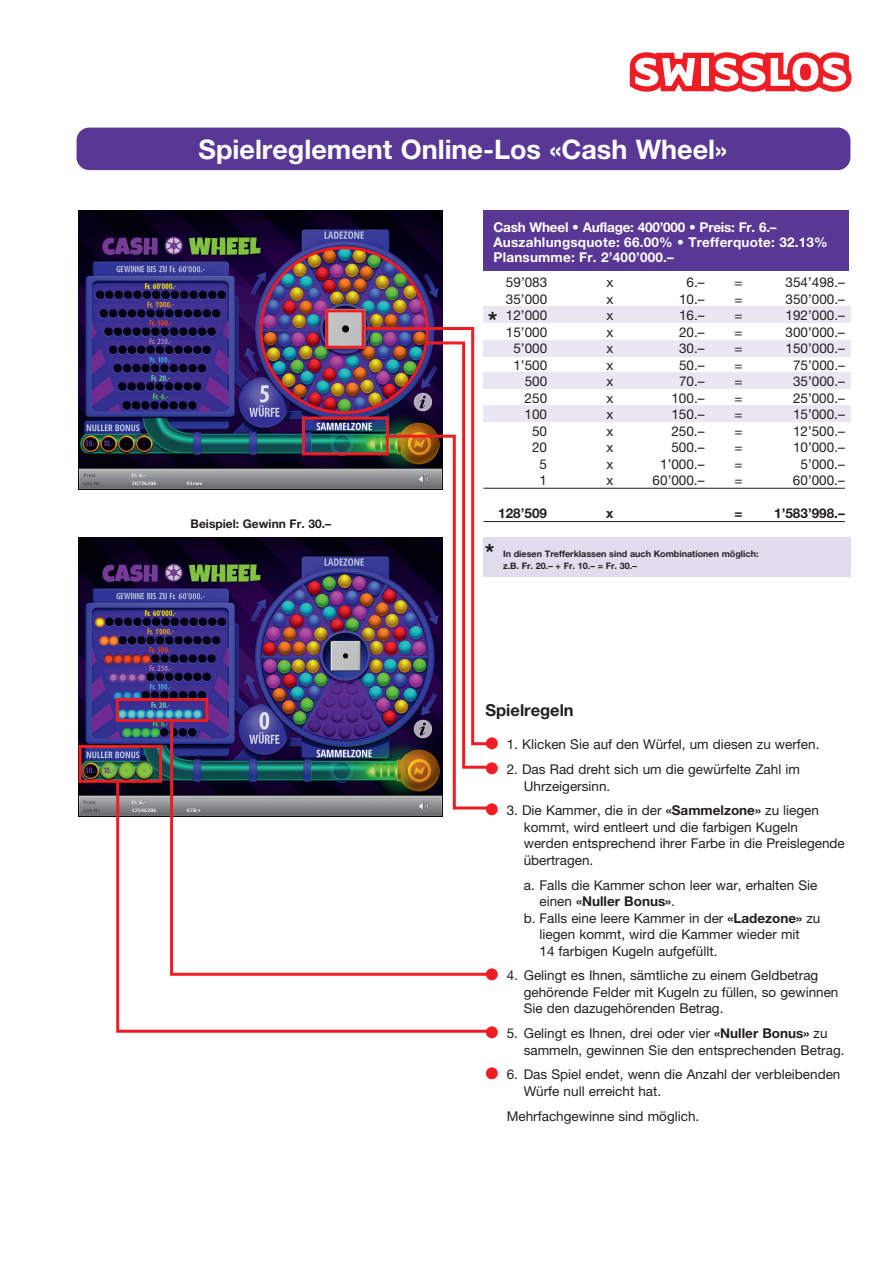
<style>
.page{position:relative;width:893px;height:1263px;background:#fff}
.page>*{position:absolute;margin:0;border:0;box-sizing:border-box;transform-origin:0 0}
.t1{font:700 27px "Helvetica Neue CE";color:#fff}
.t2{font:700 24px "Helvetica Neue CE";color:#231f20}
.t3{font:700 16.5px "Helvetica Neue CE";color:#231f20}
.t4{font:13.5px/16.5px "Helvetica Neue CE";color:#231f20}
.t5{font:700 13.5px/15px "Helvetica Neue CE";letter-spacing:.015em;color:#fff}
.t6{font:700 13.5px "Helvetica Neue CE";color:#231f20}
.t7{font:700 12px "Helvetica Neue CE";color:#231f20}
.t8{font:700 9px/12px "Helvetica Neue CE";color:#231f20}
.s1{color:#ee1d23}
.s2{font-weight:700}
.s3{font-weight:400}
</style>
<div class="page">
<img style="left:78px;top:210px;width:364px;height:279px">
<div style="left:77px;top:128px;width:773px;height:42px;background:#593795;border-radius:13px"></div>
<svg style="left:630px;top:52px;width:222px;height:40px"></svg>
<div style="left:483px;top:537px;width:367px;height:39px;background:#e2ddee"></div>
<img style="left:78px;top:538px;width:282px;height:279px">
<div style="left:325px;top:309px;width:40px;height:40px;border:3px solid #ee1d23"></div>
<div style="left:116px;top:698px;width:92px;height:24px;border:3px solid #ee1d23"></div>
<div style="left:79px;top:745px;width:83px;height:38px;border:3px solid #ee1d23"></div>
<svg style="left:115px;top:779px;width:378px;height:254px"></svg>
<svg style="left:169px;top:719px;width:324px;height:258px"></svg>
<img style="left:360px;top:325px;width:115px;height:422px">
<div style="left:302px;top:417px;width:87px;height:38px;border:3px solid #ee1d23"></div>
<img style="left:385px;top:340px;width:113px;height:471px">
<div style="left:483px;top:307px;width:367px;height:16px;background:#ebe7f2"></div>
<div style="left:483px;top:341px;width:368px;height:16px;background:#ebe7f2"></div>
<div style="left:483px;top:372px;width:367px;height:16px;background:#ebe7f2"></div>
<div style="left:483px;top:405px;width:368px;height:17px;background:#ebe7f2"></div>
<hr style="left:483px;top:488px;width:362px;height:1px;background:#231f20">
<hr style="left:483px;top:521px;width:362px;height:1px;background:#231f20">
<div style="left:483px;top:210px;width:366px;height:61px;background:#593795"></div>
<h1 class="t1" style="left:199px;top:133px;width:530px">Spielreglement Online-Los «Cash Wheel»</h1>
<p class="t7" style="left:191px;top:517px;width:142px">Beispiel: Gewinn Fr. 30.–</p>
<p class="t5" style="left:493px;top:220px;width:336px">Cash Wheel • Auflage: 400’000 • Preis: Fr. 6.–<br>Auszahlungsquote: 66.00% • Trefferquote: 32.13%<br>Plansumme: Fr. 2’400’000.–</p>
<p class="t4" style="left:506px;top:274px;width:43px">59’083</p>
<p class="t4" style="left:606px;top:274px;width:8px">x</p>
<p class="t4" style="left:687px;top:274px;width:20px">6.–</p>
<p class="t4" style="left:735px;top:274px;width:10px">=</p>
<p class="t4" style="left:786px;top:274px;width:61px">354’498.–</p>
<p class="t4" style="left:506px;top:291px;width:43px">35’000</p>
<p class="t4" style="left:606px;top:291px;width:8px">x</p>
<p class="t4" style="left:679px;top:291px;width:27px">10.–</p>
<p class="t4" style="left:734px;top:291px;width:10px">=</p>
<p class="t4" style="left:786px;top:291px;width:61px">350’000.–</p>
<p class="t4" style="left:506px;top:307px;width:43px">12’000</p>
<p class="t4" style="left:606px;top:307px;width:8px">x</p>
<p class="t4" style="left:679px;top:307px;width:27px">16.–</p>
<p class="t4" style="left:734px;top:307px;width:10px">=</p>
<p class="t4" style="left:786px;top:307px;width:61px">192’000.–</p>
<p class="t4" style="left:506px;top:324px;width:43px">15’000</p>
<p class="t4" style="left:606px;top:324px;width:8px">x</p>
<p class="t4" style="left:679px;top:324px;width:27px">20.–</p>
<p class="t4" style="left:734px;top:324px;width:10px">=</p>
<p class="t4" style="left:786px;top:324px;width:61px">300’000.–</p>
<p class="t4" style="left:513px;top:340px;width:35px">5’000</p>
<p class="t4" style="left:606px;top:340px;width:8px">x</p>
<p class="t4" style="left:679px;top:340px;width:27px">30.–</p>
<p class="t4" style="left:734px;top:340px;width:10px">=</p>
<p class="t4" style="left:786px;top:340px;width:61px">150’000.–</p>
<p class="t4" style="left:513px;top:357px;width:35px">1’500</p>
<p class="t4" style="left:606px;top:357px;width:8px">x</p>
<p class="t4" style="left:679px;top:357px;width:27px">50.–</p>
<p class="t4" style="left:734px;top:357px;width:10px">=</p>
<p class="t4" style="left:793px;top:357px;width:53px">75’000.–</p>
<p class="t4" style="left:525px;top:373px;width:24px">500</p>
<p class="t4" style="left:606px;top:373px;width:8px">x</p>
<p class="t4" style="left:679px;top:373px;width:27px">70.–</p>
<p class="t4" style="left:734px;top:373px;width:10px">=</p>
<p class="t4" style="left:793px;top:373px;width:53px">35’000.–</p>
<p class="t4" style="left:525px;top:390px;width:24px">250</p>
<p class="t4" style="left:606px;top:390px;width:8px">x</p>
<p class="t4" style="left:671px;top:390px;width:35px">100.–</p>
<p class="t4" style="left:734px;top:390px;width:10px">=</p>
<p class="t4" style="left:793px;top:390px;width:53px">25’000.–</p>
<p class="t4" style="left:525px;top:406px;width:24px">100</p>
<p class="t4" style="left:606px;top:406px;width:8px">x</p>
<p class="t4" style="left:671px;top:406px;width:35px">150.–</p>
<p class="t4" style="left:734px;top:406px;width:10px">=</p>
<p class="t4" style="left:793px;top:406px;width:53px">15’000.–</p>
<p class="t4" style="left:532px;top:423px;width:17px">50</p>
<p class="t4" style="left:606px;top:423px;width:8px">x</p>
<p class="t4" style="left:671px;top:423px;width:35px">250.–</p>
<p class="t4" style="left:734px;top:423px;width:10px">=</p>
<p class="t4" style="left:793px;top:423px;width:53px">12’500.–</p>
<p class="t4" style="left:532px;top:439px;width:17px">20</p>
<p class="t4" style="left:606px;top:439px;width:8px">x</p>
<p class="t4" style="left:671px;top:439px;width:35px">500.–</p>
<p class="t4" style="left:734px;top:439px;width:10px">=</p>
<p class="t4" style="left:793px;top:439px;width:53px">10’000.–</p>
<p class="t4" style="left:540px;top:456px;width:9px">5</p>
<p class="t4" style="left:606px;top:456px;width:8px">x</p>
<p class="t4" style="left:660px;top:456px;width:46px">1’000.–</p>
<p class="t4" style="left:734px;top:456px;width:10px">=</p>
<p class="t4" style="left:800px;top:456px;width:46px">5’000.–</p>
<p class="t4" style="left:540px;top:472px;width:9px">1</p>
<p class="t4" style="left:606px;top:472px;width:8px">x</p>
<p class="t4" style="left:653px;top:472px;width:53px">60’000.–</p>
<p class="t4" style="left:734px;top:472px;width:10px">=</p>
<p class="t4" style="left:793px;top:472px;width:53px">60’000.–</p>
<p class="t6" style="left:498px;top:505px;width:50px">128’509</p>
<p class="t6" style="left:606px;top:505px;width:9px">x</p>
<p class="t6" style="left:734px;top:505px;width:10px">=</p>
<p class="t6" style="left:774px;top:505px;width:72px">1’583’998.–</p>
<h2 class="t2" style="left:488px;top:306px;width:11px">*</h2>
<h2 class="t2" style="left:485px;top:538px;width:11px">*</h2>
<p class="t8" style="left:503px;top:548px;width:257px">In diesen Trefferklassen sind auch Kombinationen möglich: z.B. Fr. 20.– + Fr. 10.– = Fr. 30.–</p>
<p class="t3" style="left:485px;top:700px;width:90px">Spielregeln</p>
<p class="t4" style="left:485px;top:736px;width:335px"><span class="s1">●</span> 1. Klicken Sie auf den Würfel, um diesen zu werfen.</p>
<p class="t4" style="left:524px;top:761px;width:278px;text-indent:-38px"><span class="s1">●</span> 2. Das Rad dreht sich um die gewürfelte Zahl im<br>Uhrzeigersinn.</p>
<p class="t4" style="left:524px;top:802px;width:323px;text-indent:-38px"><span class="s1">●</span> 3. Die Kammer, die in der <span class="s2">«Sammelzone»</span> zu liegen kommt, wird entleert und die farbigen Kugeln werden entsprechend ihrer Farbe in die Preislegende übertragen.</p>
<p class="t4" style="left:524px;top:877px;width:295px">a. Falls die Kammer schon leer war, erhalten Sie</p>
<p class="t6" style="left:539px;top:893px;width:137px"><span class="s3">einen</span> «Nuller Bonus»<span class="s3">.</span></p>
<p class="t4" style="left:524px;top:910px;width:298px">b. Falls eine leere Kammer in der <span class="s2">«Ladezone»</span> zu</p>
<p class="t4" style="left:539px;top:926px;width:262px">liegen kommt, wird die Kammer wieder mit</p>
<p class="t4" style="left:539px;top:943px;width:179px">14 farbigen Kugeln aufgefüllt.</p>
<p class="t4" style="left:524px;top:967px;width:316px;text-indent:-38px"><span class="s1">●</span> 4. Gelingt es Ihnen, sämtliche zu einem Geldbetrag gehörende Felder mit Kugeln zu füllen, so gewinnen<br>Sie den dazugehörenden Betrag.</p>
<p class="t4" style="left:524px;top:1025px;width:322px;text-indent:-38px"><span class="s1">●</span> 5. Gelingt es Ihnen, drei oder vier <span class="s2">«Nuller Bonus»</span> zu sammeln, gewinnen Sie den entsprechenden Betrag.</p>
<p class="t4" style="left:524px;top:1066px;width:318px;text-indent:-38px"><span class="s1">●</span> 6. Das Spiel endet, wenn die Anzahl der verbleibenden<br>Würfe null erreicht hat.</p>
<p class="t4" style="left:507px;top:1108px;width:194px">Mehrfachgewinne sind möglich.</p>
</div>
